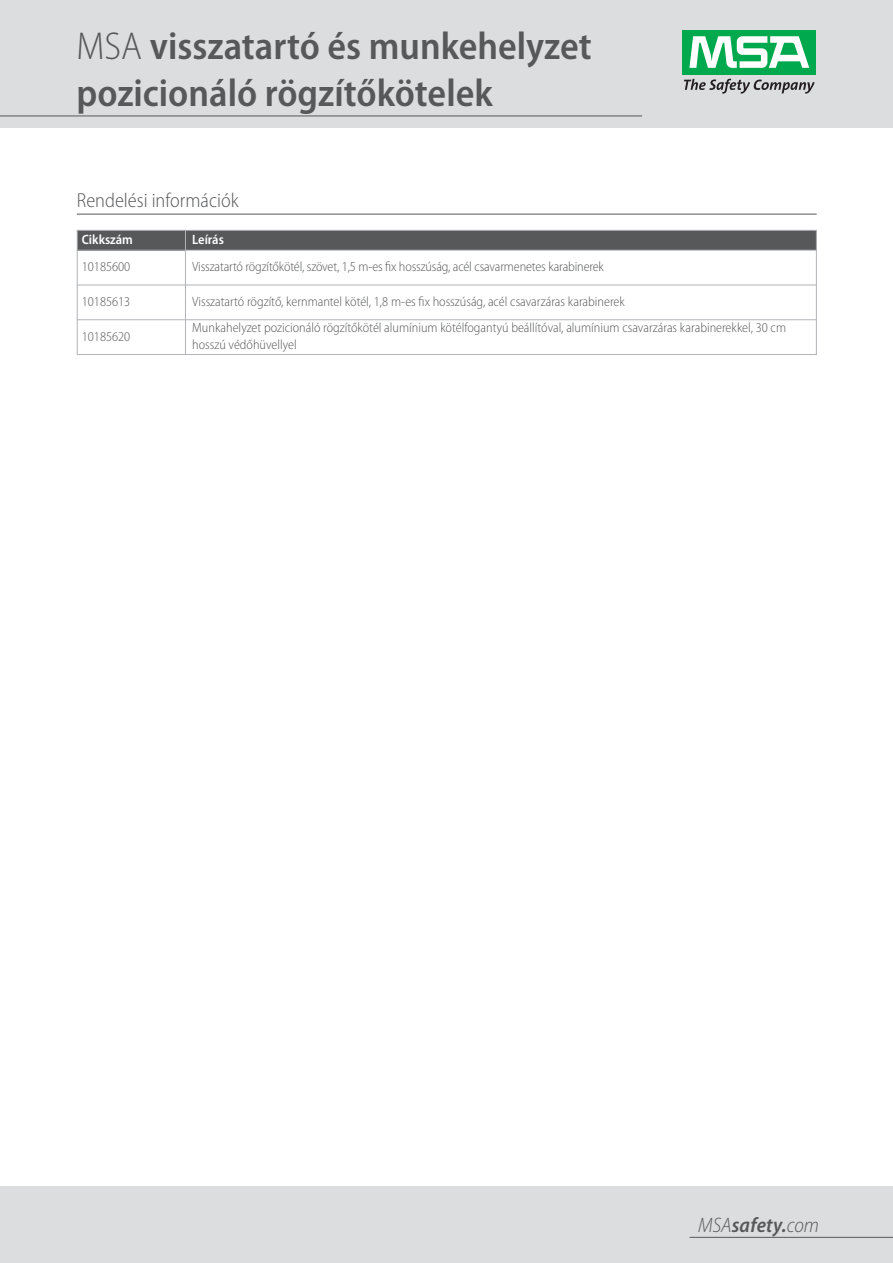
<style>
.page{position:relative;width:893px;height:1263px;background:#fff}
.page>*{position:absolute;margin:0;border:0;box-sizing:border-box;transform-origin:0 0}
.t1{font:600 semi-condensed 39px/46.8px "Myriad Pro";color:#57585a}
.t2{font:italic 600 semi-condensed 21px "Myriad Pro";letter-spacing:.01em;color:#57585a}
.t3{font:300 semi-condensed 20.25px "Myriad Pro";color:#57585a}
.t4{font:300 semi-condensed 13.5px/16.2px "Myriad Pro";color:#57585a}
.t5{font:600 semi-condensed 13.5px "Myriad Pro";color:#fff}
.s1{font-weight:300}
</style>
<div class="page">
<hr style="left:77px;top:214px;width:740px;height:1px;background:#57585a">
<div style="left:0;top:0;width:893px;height:128px;background:#dcdddf"></div>
<div style="left:682px;top:30px;width:134px;height:44px;background:#00a94e"></div>
<svg style="left:689px;top:36px;width:120px;height:32px"></svg>
<svg style="left:684px;top:79px;width:131px;height:15px"></svg>
<div style="left:0;top:1186px;width:893px;height:77px;background:#dcdddf"></div>
<hr style="left:690px;top:1237px;width:203px;height:1px;background:#57585a">
<hr style="left:0;top:116px;width:642px;height:1px;background:#57585a">
<div style="left:77px;top:230px;width:108px;height:20px;background:#57585a"></div>
<div style="left:185px;top:230px;width:632px;height:20px;background:#57585a"></div>
<hr style="left:77px;top:230px;width:1px;height:125px;background:#b2b3b7">
<hr style="left:185px;top:230px;width:1px;height:125px;background:#b2b3b7">
<hr style="left:816px;top:230px;width:1px;height:125px;background:#b2b3b7">
<hr style="left:77px;top:230px;width:740px;height:1px;background:#b2b3b7">
<hr style="left:77px;top:250px;width:740px;height:1px;background:#b2b3b7">
<hr style="left:77px;top:285px;width:740px;height:1px;background:#b2b3b7">
<hr style="left:77px;top:319px;width:740px;height:1px;background:#b2b3b7">
<hr style="left:77px;top:354px;width:740px;height:1px;background:#b2b3b7">
<h1 class="t1" style="left:77px;top:26px;width:517px"><span class="s1">MSA</span> visszatartó és munkehelyzet pozicionáló rögzítőkötelek</h1>
<h3 class="t3" style="left:77px;top:192px;width:163px">Rendelési információk</h3>
<p class="t5" style="left:82px;top:234px;width:53px">Cikkszám</p>
<p class="t5" style="left:192px;top:234px;width:33px">leírás</p>
<p class="t4" style="left:82px;top:259px;width:50px">10185600</p>
<p class="t4" style="left:192px;top:259px;width:413px">Visszatartó rögzítőkötél, szövet, 1,5 m-es fix hosszúság, acél csavarmenetes karabinerek</p>
<p class="t4" style="left:82px;top:294px;width:50px">10185613</p>
<p class="t4" style="left:192px;top:294px;width:434px">Visszatartó rögzítő, kernmantel kötél, 1,8 m-es fix hosszúság, acél csavarzáras karabinerek</p>
<p class="t4" style="left:82px;top:329px;width:50px">10185620</p>
<p class="t4" style="left:192px;top:321px;width:595px">Munkahelyzet pozicionáló rögzítőkötél alumínium kötélfogantyú beállítóval, alumínium csavarzáras karabinerekkel, 30 cm hosszú védőhüvellyel</p>
<h2 class="t2" style="left:698px;top:1217px;width:122px"><span class="s1">MSA</span>safety.<span class="s1">com</span></h2>
</div>
